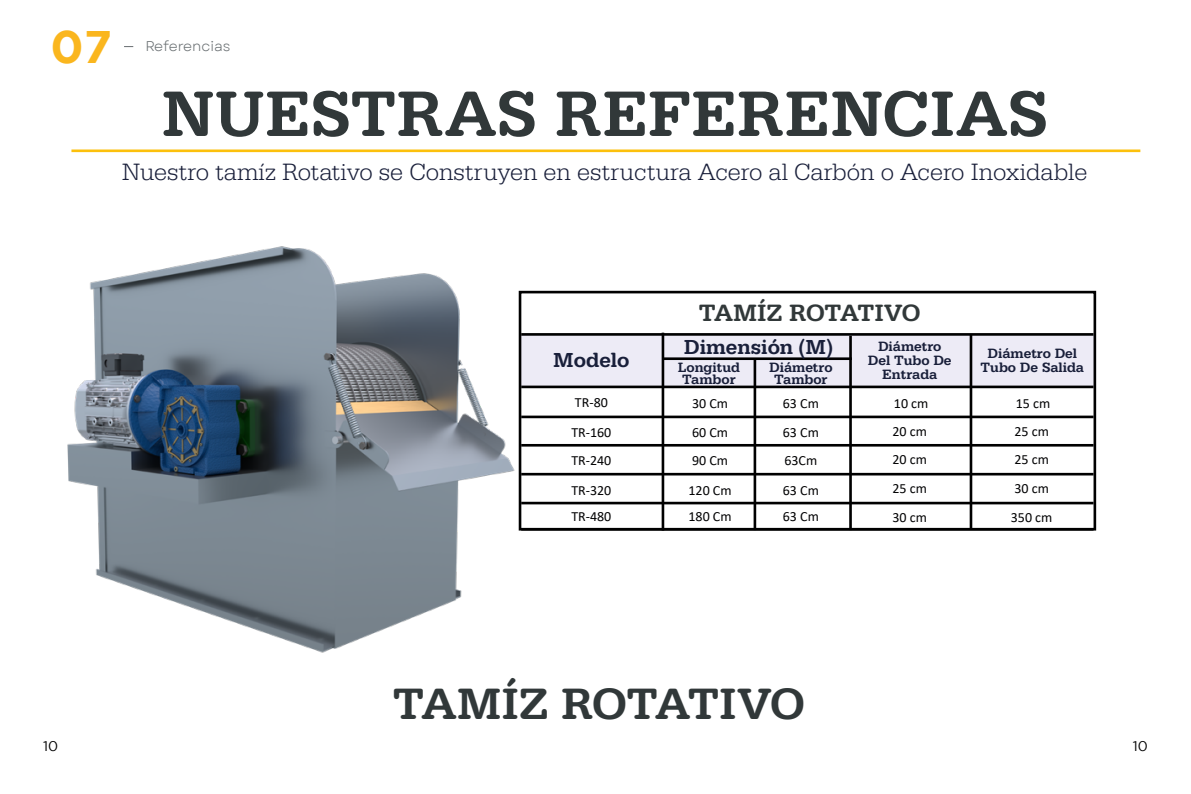
<style>
.page{position:relative;width:1191px;height:794px;background:#fff}
.page>*{position:absolute;margin:0;border:0;box-sizing:border-box;transform-origin:0 0}
.t1{font:500 66.5px "FP Typewriter DEMO";color:#313839}
.t2{font:500 45.5px "FP Typewriter DEMO";letter-spacing:-.01em;color:#313839}
.t3{font:700 45.5px "Gotham";color:#fab61e}
.t4{font:300 24.5px "FP Typewriter DEMO";color:#191f3a}
.t5{font:500 24.5px "FP Typewriter DEMO";letter-spacing:-.01em;color:#313839}
.t6{font:500 21px "FP Typewriter DEMO";color:#191f3a}
.t7{font:14px "Calibri";color:#020203}
.t8{font:500 14px/14px "FP Typewriter DEMO";color:#191f3a;text-align:center}
.t9{font:14px "Garet";color:#676d70}
.t10{font:14px "Gotham";color:#000}
</style>
<div class="page">
<img style="left:67px;top:246px;width:472px;height:407px">
<hr style="left:71px;top:149px;width:1069px;height:3px;background:#fcc00c">
<div style="left:520px;top:335px;width:573px;height:50px;background:#edebf6"></div>
<div style="left:519px;top:291px;width:577px;height:239px;border:3px solid #000"></div>
<hr style="left:661px;top:333px;width:3px;height:197px;background:#000">
<hr style="left:753px;top:359px;width:3px;height:171px;background:#000">
<hr style="left:969px;top:334px;width:3px;height:195px;background:#000">
<hr style="left:849px;top:336px;width:3px;height:194px;background:#000">
<hr style="left:663px;top:357px;width:189px;height:3px;background:#000">
<hr style="left:521px;top:385px;width:572px;height:3px;background:#000">
<hr style="left:521px;top:333px;width:572px;height:3px;background:#000">
<hr style="left:521px;top:415px;width:572px;height:3px;background:#000">
<hr style="left:521px;top:528px;width:572px;height:2px;background:#000">
<hr style="left:521px;top:473px;width:572px;height:2px;background:#000">
<hr style="left:521px;top:444px;width:572px;height:2px;background:#000">
<hr style="left:521px;top:502px;width:572px;height:2px;background:#000">
<h2 class="t3" style="left:51px;top:21px;width:63px">07</h2>
<p class="t9" style="left:145px;top:38px;width:87px">Referencias</p>
<h1 class="t1" style="left:161px;top:75px;width:888px">NUESTRAS REFERENCIAS</h1>
<h3 class="t4" style="left:122px;top:157px;width:967px">Nuestro tamíz Rotativo se Construyen en estructura Acero al Carbón o Acero Inoxidable</h3>
<h3 class="t6" style="left:553px;top:347px;width:78px">Modelo</h3>
<h3 class="t5" style="left:698px;top:299px;width:223px">TAMÍZ ROTATIVO</h3>
<h3 class="t6" style="left:684px;top:334px;width:151px">Dimensión (M)</h3>
<p class="t8" style="left:980px;top:346px;width:105px">Diámetro Del<br>Tubo De Salida</p>
<p class="t8" style="left:868px;top:339px;width:85px">Diámetro<br>Del Tubo De<br>Entrada</p>
<p class="t8" style="left:678px;top:361px;width:63px;line-height:12.2px">Longitud<br>Tambor</p>
<p class="t8" style="left:769px;top:361px;width:65px;line-height:12.2px">Diámetro<br>Tambor</p>
<p class="t7" style="left:575px;top:393px;width:34px">TR-80</p>
<p class="t7" style="left:692px;top:394px;width:38px">30 Cm</p>
<p class="t7" style="left:783px;top:394px;width:38px">63 Cm</p>
<p class="t7" style="left:894px;top:393px;width:36px">10 cm</p>
<p class="t7" style="left:1015px;top:393px;width:36px">15 cm</p>
<p class="t7" style="left:892px;top:422px;width:36px">20 cm</p>
<p class="t7" style="left:1014px;top:422px;width:36px">25 cm</p>
<p class="t7" style="left:892px;top:450px;width:36px">20 cm</p>
<p class="t7" style="left:1014px;top:450px;width:36px">25 cm</p>
<p class="t7" style="left:892px;top:478px;width:36px">25 cm</p>
<p class="t7" style="left:1014px;top:478px;width:36px">30 cm</p>
<p class="t7" style="left:892px;top:507px;width:36px">30 cm</p>
<p class="t7" style="left:1010px;top:507px;width:43px">350 cm</p>
<p class="t7" style="left:571px;top:423px;width:41px">TR-160</p>
<p class="t7" style="left:692px;top:423px;width:38px">60 Cm</p>
<p class="t7" style="left:783px;top:423px;width:38px">63 Cm</p>
<p class="t7" style="left:692px;top:450px;width:38px">90 Cm</p>
<p class="t7" style="left:784px;top:450px;width:34px">63Cm</p>
<p class="t7" style="left:688px;top:480px;width:45px">120 Cm</p>
<p class="t7" style="left:783px;top:480px;width:38px">63 Cm</p>
<p class="t7" style="left:688px;top:507px;width:45px">180 Cm</p>
<p class="t7" style="left:783px;top:507px;width:38px">63 Cm</p>
<p class="t7" style="left:571px;top:450px;width:41px">TR-240</p>
<p class="t7" style="left:571px;top:480px;width:41px">TR-320</p>
<p class="t7" style="left:571px;top:506px;width:41px">TR-480</p>
<h2 class="t2" style="left:393px;top:677px;width:413px">TAMÍZ ROTATIVO</h2>
<p class="t10" style="left:43px;top:738px;width:17px">10</p>
<p class="t10" style="left:1132px;top:738px;width:17px">10</p>
</div>
